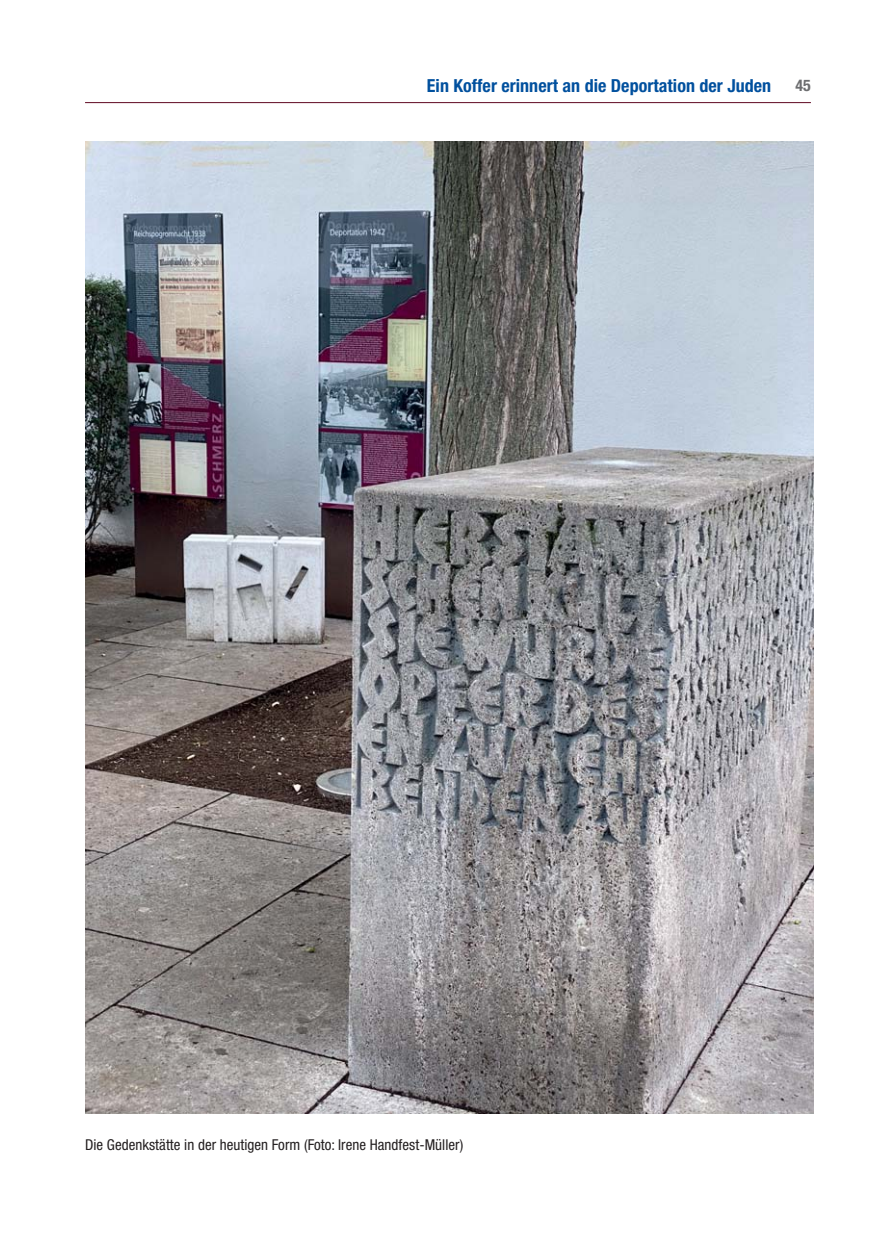
<style>
.page{position:relative;width:896px;height:1248px;background:#fff}
.page>*{position:absolute;margin:0;border:0;box-sizing:border-box;transform-origin:0 0}
.t1{font:700 condensed 18px "Helvetica Neue LT Std";letter-spacing:.005em;color:#00509e}
.t2{font:700 condensed 16px "Helvetica Neue LT Std";color:#6d6e70}
.t3{font:condensed 15px "Helvetica Neue LT Std";letter-spacing:.005em;color:#231f20}
</style>
<div class="page">
<hr style="left:85px;top:102px;width:726px;height:1px;background:#600922">
<img style="left:85px;top:142px;width:728px;height:970px">
<p class="t1" style="left:427px;top:79px;width:346px">Ein Koffer erinnert an die Deportation der Juden</p>
<p class="t2" style="left:795px;top:79px;width:17px">45</p>
<p class="t3" style="left:85px;top:1138px;width:380px">Die Gedenkstätte in der heutigen Form (Foto: Irene Handfest-Müller )</p>
</div>
